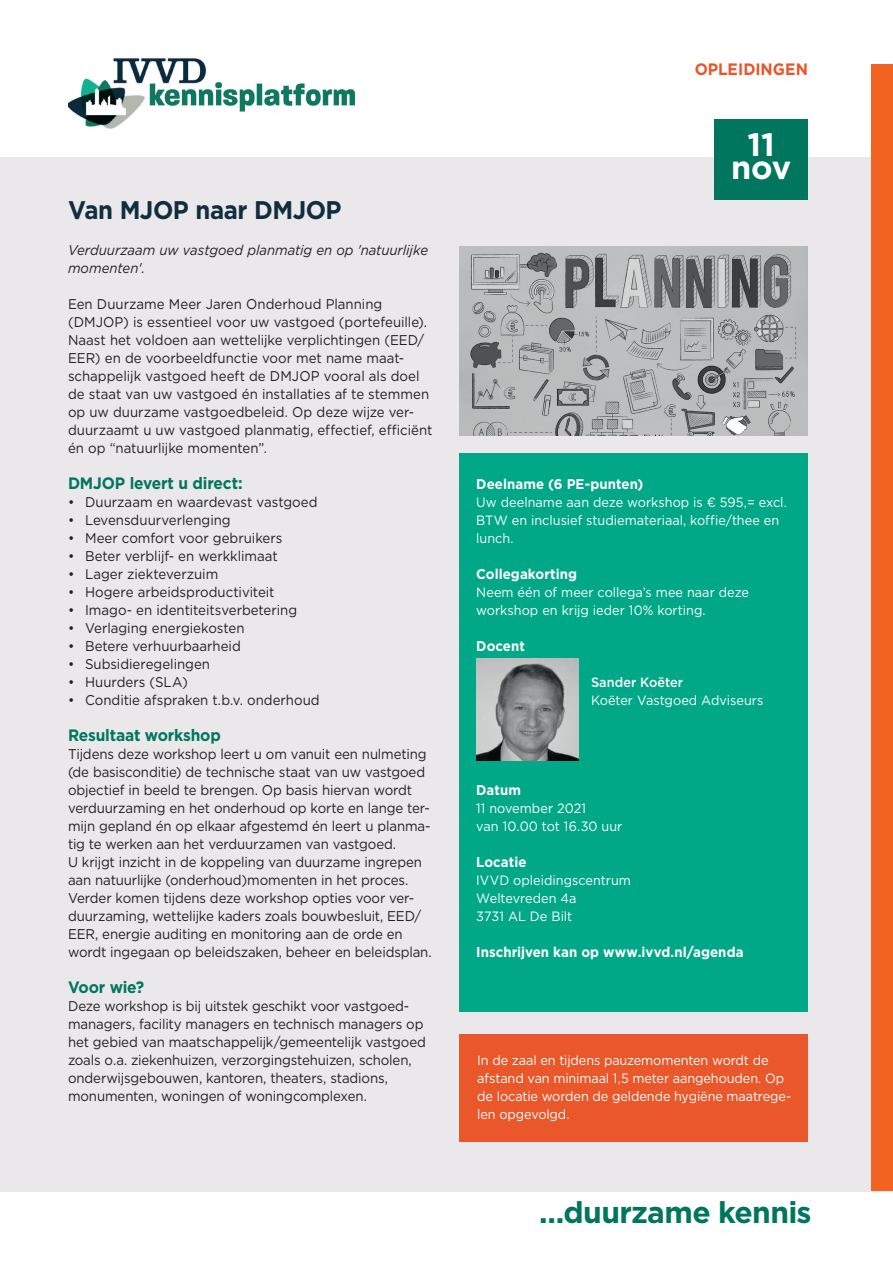
<style>
.page{position:relative;width:893px;height:1263px;background:#fff}
.page>*{position:absolute;margin:0;border:0;box-sizing:border-box;transform-origin:0 0}
._3_datum_kop{font:700 32.4px "Gotham";color:#fff}
.t1{font:700 30px "Gotham";letter-spacing:-.02em;color:#00765e}
._2_redactie_kop{font:700 25.5px "Gotham";letter-spacing:-.02em;color:#112e3e;scale:.94 1}
._2_redactie_body{font:700 16.5px "Gotham";letter-spacing:-.01em;color:#00765e;scale:.94 1}
._2_redactie_tussenko{font:700 16.5px "Gotham";letter-spacing:-.01em;color:#00765e;scale:.94 1}
._2_redactie_body-2{font:700 16.5px "Gotham";color:#e95629;scale:.94 1}
._2_redactie_body-3{font:14.1px/18px "Gotham";letter-spacing:-.01em;color:#231f20;scale:.94 1}
._2_redactie_tussenko-2{font:700 14.1px "Gotham";letter-spacing:.005em;color:#fff;scale:.94 1}
._2_redactie_body_cur{font:italic 14.1px/18px "Gotham";letter-spacing:-.005em;color:#231f20;scale:.94 1}
._2_redactie_body_dia{font:700 14.1px "Gotham";color:#fff;scale:.94 1}
._2_redactie_body_dia-2{font:13.5px/18px "Gotham";color:#fff;scale:.94 1}
._2_redactie_body-4{font:13.5px/18px "Gotham";letter-spacing:-.005em;color:#fff;scale:.94 1}
._2_redactie_body_dia-3{font:500 13.5px "Gotham";letter-spacing:.005em;color:#fff;scale:.94 1}
</style>
<div class="page">
<div style="left:0;top:157px;width:893px;height:1034px;background:#e8e6e8"></div>
<img style="left:68px;top:58px;width:286px;height:71px">
<div style="left:872px;top:64px;width:21px;height:1127px;background:#f26221"></div>
<div style="left:459px;top:453px;width:349px;height:558px;background:#00a888"></div>
<img style="left:459px;top:247px;width:349px;height:188px">
<div style="left:714px;top:119px;width:94px;height:81px;background:#00765e"></div>
<img style="left:476px;top:658px;width:102px;height:103px">
<div style="left:459px;top:1034px;width:349px;height:108px;background:#e95629"></div>
<p class="_2_redactie_kop" style="left:68px;top:193px;width:292px">Van MJOP naar DMJOP</p>
<p class="_2_redactie_body_cur" style="left:68px;top:241px;width:385px">Verduurzaam uw vastgoed planmatig en op 'natuurlijke momenten'.</p>
<p class="_2_redactie_body-3" style="left:68px;top:295px;width:389px">Een Duurzame Meer Jaren Onderhoud Planning (DMJOP) is essentieel voor uw vastgoed (portefeuille).<br>Naast het voldoen aan wettelijke verplichtingen (EED/ EER) en de voorbeeldfunctie voor met name maat&shy;schappelijk vastgoed heeft de DMJOP vooral als doel de staat van uw vastgoed én installaties af te stemmen op uw duurzame vastgoedbeleid. Op deze wijze ver&shy;duurzaamt u uw vastgoed planmatig, effectief, efficiënt én op “natuurlijke momenten”.</p>
<p class="_2_redactie_tussenko" style="left:68px;top:472px;width:187px">DMJOP levert u direct:</p>
<p class="_2_redactie_body-3" style="left:68px;top:493px;width:267px">• Duurzaam en waardevast vastgoed</p>
<p class="_2_redactie_body-3" style="left:68px;top:511px;width:175px">• Levensduurverlenging</p>
<p class="_2_redactie_body-3" style="left:68px;top:529px;width:230px">• Meer comfort voor gebruikers</p>
<p class="_2_redactie_body-3" style="left:68px;top:547px;width:225px">• Beter verblijf- en werkklimaat</p>
<p class="_2_redactie_body-3" style="left:68px;top:565px;width:161px">• Lager ziekteverzuim</p>
<p class="_2_redactie_body-3" style="left:68px;top:583px;width:221px">• Hogere arbeidsproductiviteit</p>
<p class="_2_redactie_body-3" style="left:68px;top:601px;width:245px">• Imago- en identiteitsverbetering</p>
<p class="_2_redactie_body-3" style="left:68px;top:619px;width:189px">• Verlaging energiekosten</p>
<p class="_2_redactie_body-3" style="left:68px;top:637px;width:185px">• Betere verhuurbaarheid</p>
<p class="_2_redactie_body-3" style="left:68px;top:655px;width:153px">• Subsidieregelingen</p>
<p class="_2_redactie_body-3" style="left:68px;top:673px;width:129px">• Huurders (SLA)</p>
<p class="_2_redactie_body-3" style="left:68px;top:691px;width:269px">• Conditie afspraken t.b.v. onderhoud</p>
<p class="_2_redactie_body" style="left:68px;top:724px;width:164px">Resultaat workshop</p>
<p class="_2_redactie_body-3" style="left:68px;top:745px;width:387px">Tijdens deze workshop leert u om vanuit een nulmeting (de basisconditie) de technische staat van uw vastgoed objectief in beeld te brengen. Op basis hiervan wordt verduurzaming en het onderhoud op korte en lange ter&shy;mijn gepland én op elkaar afgestemd én leert u planma&shy;tig te werken aan het verduurzamen van vastgoed.</p>
<p class="_2_redactie_body-3" style="left:68px;top:853px;width:388px">U krijgt inzicht in de koppeling van duurzame ingrepen aan natuurlijke (onderhoud)momenten in het proces.<br>Verder komen tijdens deze workshop opties voor ver&shy;duurzaming, wettelijke kaders zoals bouwbesluit, EED/ EER, energie auditing en monitoring aan de orde en wordt ingegaan op beleidszaken, beheer en beleidsplan.</p>
<p class="_2_redactie_body" style="left:68px;top:976px;width:83px">Voor wie?</p>
<p class="_2_redactie_body-3" style="left:68px;top:997px;width:382px">Deze workshop is bij uitstek geschikt voor vastgoed&shy;managers, facility managers en technisch managers op het gebied van maatschappelijk/gemeentelijk vastgoed zoals o.a. ziekenhuizen, verzorgingstehuizen, scholen, onderwijsgebouwen, kantoren, theaters, stadions, monumenten, woningen of woningcomplexen.</p>
<p class="_2_redactie_body-2" style="left:695px;top:58px;width:122px">OPLEIDINGEN</p>
<p class="_3_datum_kop" style="left:748px;top:123px;width:29px">11</p>
<p class="_3_datum_kop" style="left:731px;top:146px;width:62px">nov</p>
<p class="_2_redactie_tussenko-2" style="left:476px;top:475px;width:179px">Deelname (6 PE-punten)</p>
<p class="_2_redactie_body_dia-2" style="left:476px;top:493px;width:332px">Uw deelname aan deze workshop is € 595,= excl.<br>BTW en inclusief studiemateriaal, koffie/thee en lunch.</p>
<p class="_2_redactie_tussenko-2" style="left:476px;top:565px;width:109px">Collegakorting</p>
<p class="_2_redactie_body_dia-2" style="left:476px;top:583px;width:292px">Neem één of meer collega’s mee naar deze workshop en krijg ieder 10% korting.</p>
<p class="_2_redactie_tussenko-2" style="left:476px;top:637px;width:53px">Docent</p>
<p class="_2_redactie_body_dia-3" style="left:591px;top:674px;width:99px">Sander Koëter</p>
<p class="_2_redactie_body_dia-2" style="left:591px;top:691px;width:185px">Koëter Vastgoed Adviseurs</p>
<p class="_2_redactie_tussenko-2" style="left:476px;top:781px;width:49px">Datum</p>
<p class="_2_redactie_body_dia-2" style="left:476px;top:799px;width:118px">11 november 2021</p>
<p class="_2_redactie_body_dia-2" style="left:476px;top:817px;width:157px">van 10.00 tot 16.30 uur</p>
<p class="_2_redactie_body_dia" style="left:476px;top:853px;width:55px">Locatie</p>
<p class="_2_redactie_body_dia-2" style="left:476px;top:871px;width:166px">IVVD opleidingscentrum</p>
<p class="_2_redactie_body_dia-2" style="left:476px;top:889px;width:108px">Weltevreden 4a</p>
<p class="_2_redactie_body_dia-2" style="left:476px;top:907px;width:104px">3731 AL De Bilt</p>
<p class="_2_redactie_tussenko-2" style="left:476px;top:943px;width:286px">Inschrijven kan op www.ivvd.nl/agenda</p>
<p class="_2_redactie_body-4" style="left:477px;top:1051px;width:336px">In de zaal en tijdens pauzemomenten wordt de afstand van minimaal 1,5 meter aangehouden. Op de locatie worden de geldende hygiëne maatrege&shy;len opgevolgd.</p>
<h2 class="t1" style="left:539px;top:1193px;width:274px">...duurzame kennis</h2>
</div>
